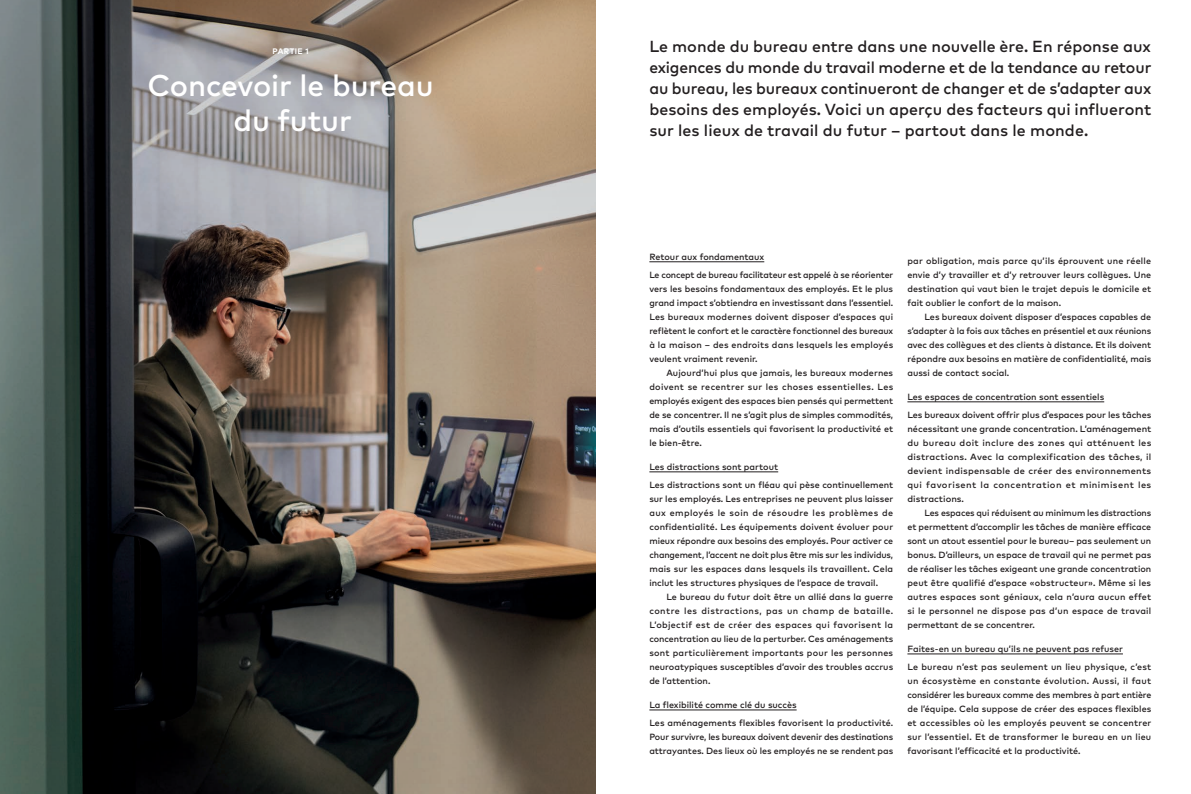
<style>
.page{position:relative;width:1191px;height:794px;background:#fff}
.page>*{position:absolute;margin:0;border:0;box-sizing:border-box;transform-origin:0 0}
.Headline_1{font:500 30px/35px "Mark Pro";letter-spacing:-.005em;color:#fff;text-align:center}
.Ingress_Justified{font:500 16px/21px "Mark Pro";letter-spacing:.005em;color:#231f20;text-align:justify}
.Body{font:500 9px/14px "Mark Pro";color:#231f20;text-align:justify}
.Body_indent{font:500 9px/14px "Mark Pro";color:#231f20;text-align:justify}
.Headline_3{font:500 9px "Mark Pro";color:#231f20}
.Pretitle{font:700 8px "Mark Pro";letter-spacing:.045em;color:#fff}
</style>
<div class="page">
<img style="left:0;top:0;width:595px;height:794px">
<hr style="left:649px;top:261px;width:115px;height:1px;background:#231f20">
<hr style="left:649px;top:471px;width:129px;height:1px;background:#231f20">
<hr style="left:649px;top:709px;width:147px;height:1px;background:#231f20">
<hr style="left:907px;top:401px;width:197px;height:1px;background:#231f20">
<hr style="left:907px;top:653px;width:216px;height:1px;background:#231f20">
<p class="Pretitle" style="left:273px;top:45px;width:38px">PARTIE 1</p>
<p class="Headline_1" style="left:147px;top:65px;width:288px">Concevoir le bureau du futur</p>
<p class="Ingress_Justified" style="left:649px;top:35px;width:503px">Le monde du bureau entre dans une nouvelle ère. En réponse aux exigences du monde du travail moderne et de la tendance au retour au bureau, les bureaux continueront de changer et de s’adapter aux besoins des employés. Voici un aperçu des facteurs qui influeront sur les lieux de travail du futur – partout dans le monde.</p>
<p class="Headline_3" style="left:649px;top:250px;width:116px">Retour aux fondamentaux</p>
<p class="Body" style="left:649px;top:267px;width:245px">Le concept de bureau facilitateur est appelé à se réorienter vers les besoins fondamentaux des employés. Et le plus grand impact s’obtiendra en investissant dans l’essentiel.<br>Les bureaux modernes doivent disposer d’espaces qui reflètent le confort et le caractère fonctionnel des bureaux à la maison – des endroits dans lesquels les employés veulent vraiment revenir.</p>
<p class="Body_indent" style="left:649px;top:365px;width:245px;text-indent:17px">Aujourd’hui plus que jamais, les bureaux modernes doivent se recentrer sur les choses essentielles. Les employés exigent des espaces bien pensés qui permettent de se concentrer. Il ne s’agit plus de simples commodités, mais d’outils essentiels qui favorisent la productivité et le bien-être.</p>
<p class="Headline_3" style="left:649px;top:460px;width:130px">Les distractions sont partout</p>
<p class="Body" style="left:649px;top:477px;width:245px">Les distractions sont un fléau qui pèse continuellement sur les employés. Les entreprises ne peuvent plus laisser aux employés le soin de résoudre les problèmes de confidentialité. Les équipements doivent évoluer pour mieux répondre aux besoins des employés. Pour activer ce changement, l’accent ne doit plus être mis sur les individus, mais sur les espaces dans lesquels ils travaillent. Cela inclut les structures physiques de l’espace de travail.</p>
<p class="Body_indent" style="left:649px;top:589px;width:245px;text-indent:17px">Le bureau du futur doit être un allié dans la guerre contre les distractions, pas un champ de bataille.<br>L’objectif est de créer des espaces qui favorisent la concentration au lieu de la perturber. Ces aménagements sont particulièrement importants pour les personnes neuroatypiques susceptibles d’avoir des troubles accrus de l’attention.</p>
<p class="Headline_3" style="left:649px;top:698px;width:149px">La flexibilité comme clé du succès</p>
<p class="Body" style="left:649px;top:715px;width:245px">Les aménagements flexibles favorisent la productivité.<br>Pour survivre, les bureaux doivent devenir des destinations attrayantes. Des lieux où les employés ne se rendent pas</p>
<p class="Body" style="left:907px;top:253px;width:245px">par obligation, mais parce qu’ils éprouvent une réelle envie d’y travailler et d’y retrouver leurs collègues. Une destination qui vaut bien le trajet depuis le domicile et fait oublier le confort de la maison.</p>
<p class="Body_indent" style="left:907px;top:309px;width:245px;text-indent:17px">Les bureaux doivent disposer d’espaces capables de s’adapter à la fois aux tâches en présentiel et aux réunions avec des collègues et des clients à distance. Et ils doivent répondre aux besoins en matière de confidentialité, mais aussi de contact social.</p>
<p class="Headline_3" style="left:907px;top:390px;width:198px">Les espaces de concentration sont essentiels</p>
<p class="Body" style="left:907px;top:407px;width:245px">Les bureaux doivent offrir plus d’espaces pour les tâches nécessitant une grande concentration. L’aménagement du bureau doit inclure des zones qui atténuent les distractions. Avec la complexification des tâches, il devient indispensable de créer des environnements qui favorisent la concentration et minimisent les distractions.</p>
<p class="Body_indent" style="left:907px;top:505px;width:245px;text-indent:17px">Les espaces qui réduisent au minimum les distractions et permettent d’accomplir les tâches de manière efficace sont un atout essentiel pour le bureau– pas seulement un bonus. D’ailleurs, un espace de travail qui ne permet pas de réaliser les tâches exigeant une grande concentration peut être qualifié d’espace «obstructeur». Même si les autres espaces sont géniaux, cela n’aura aucun effet si le personnel ne dispose pas d’un espace de travail permettant de se concentrer.</p>
<p class="Headline_3" style="left:907px;top:642px;width:217px">Faites-en un bureau qu’ils ne peuvent pas refuser</p>
<p class="Body" style="left:907px;top:659px;width:245px">Le bureau n’est pas seulement un lieu physique, c’est un écosystème en constante évolution. Aussi, il faut considérer les bureaux comme des membres à part entière de l’équipe. Cela suppose de créer des espaces flexibles et accessibles où les employés peuvent se concentrer sur l’essentiel. Et de transformer le bureau en un lieu favorisant l’efficacité et la productivité.</p>
</div>
